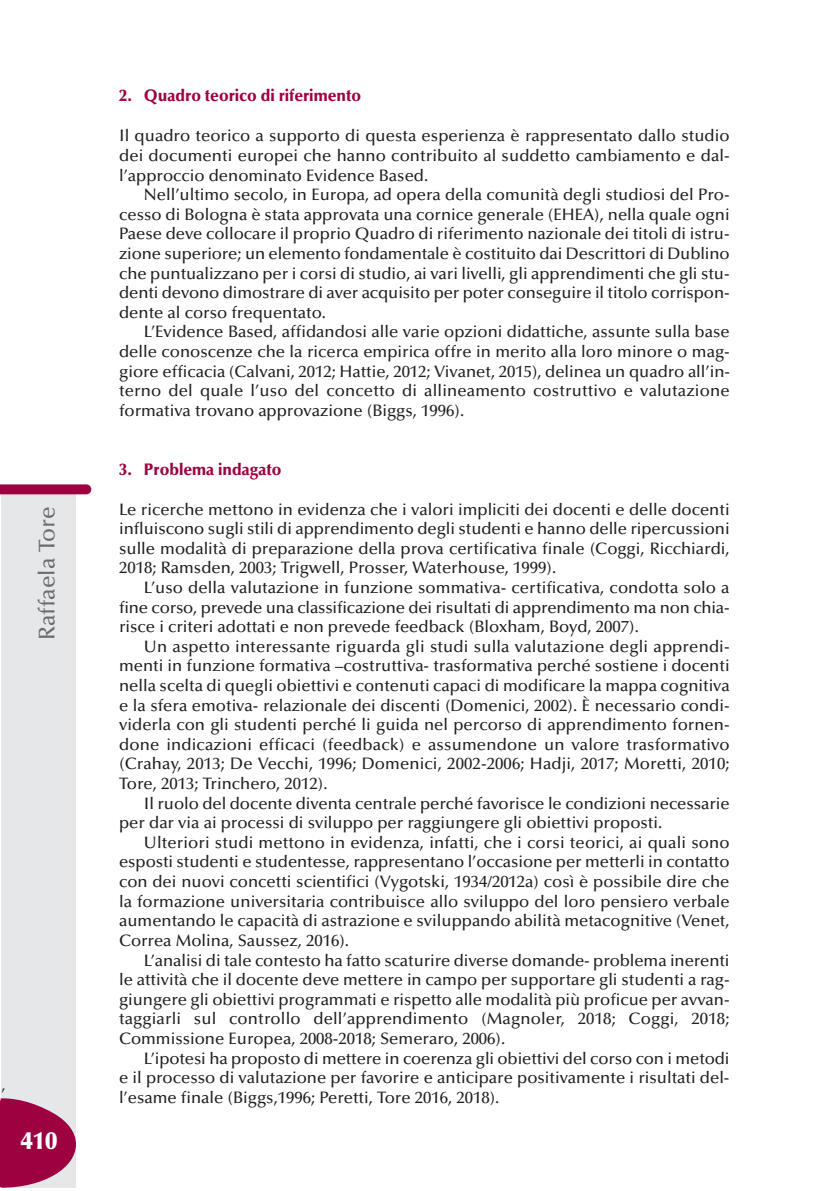
<style>
.page{position:relative;width:819px;height:1191px;background:#fff}
.page>*{position:absolute;margin:0;border:0;box-sizing:border-box;transform-origin:0 0}
.t1{font:900 24.5px "Optima";color:#fff}
.t2{font:500 22.75px "Optima";color:#6c6d70}
.t3{font:500 16.62px/19.6px "Optima";color:#231f20;text-align:justify}
.t4{font:900 16.62px "Optima";color:#9d0140;scale:.95 1}
.t5{font:500 14.88px "Optima";color:#231f20}
</style>
<div class="page">
<div style="left:2px;top:492px;width:74px;height:695px;background:#e6e7e9"></div>
<svg style="left:0;top:484px;width:91px;height:10px"></svg>
<svg style="left:0;top:1097px;width:76px;height:90px"></svg>
<h2 class="t2" style="left:38px;top:640px;width:135px;rotate:-90deg">Raffaela Tore</h2>
<p class="t5" style="left:2px;top:1079px;width:5px">,</p>
<h1 class="t1" style="left:21px;top:1131px;width:38px">410</h1>
<p class="t4" style="left:119px;top:89px;width:256px">2. Quadro teorico di riferimento</p>
<p class="t3" style="left:119px;top:128px;width:612px">Il quadro teorico a supporto di questa esperienza è rappresentato dallo studio dei documenti europei che hanno contribuito al suddetto cambiamento e dal&shy;l’approccio denominato Evidence Based.</p>
<p class="t3" style="left:119px;top:186px;width:612px;text-indent:25px">Nell’ultimo secolo, in Europa, ad opera della comunità degli studiosi del Pro&shy;cesso di Bologna è stata approvata una cornice generale (EHEA), nella quale ogni Paese deve collocare il proprio Quadro di riferimento nazionale dei titoli di istru&shy;zione superiore; un elemento fondamentale è costituito dai Descrittori di Dublino che puntualizzano per i corsi di studio, ai vari livelli, gli apprendimenti che gli stu&shy;denti devono dimostrare di aver acquisito per poter conseguire il titolo corrispon&shy;dente al corso frequentato.</p>
<p class="t3" style="left:119px;top:324px;width:612px;text-indent:25px">L’Evidence Based, affidandosi alle varie opzioni didattiche, assunte sulla base delle conoscenze che la ricerca empirica offre in merito alla loro minore o mag&shy;giore efficacia (Calvani, 2012; Hattie, 2012; Vivanet, 2015), delinea un quadro all’in&shy;terno del quale l’uso del concetto di allineamento costruttivo e valutazione formativa trovano approvazione (Biggs, 1996).</p>
<p class="t4" style="left:119px;top:462px;width:172px">3. Problema indagato</p>
<p class="t3" style="left:119px;top:501px;width:612px">Le ricerche mettono in evidenza che i valori impliciti dei docenti e delle docenti influiscono sugli stili di apprendimento degli studenti e hanno delle ripercussioni sulle modalità di preparazione della prova certificativa finale (Coggi, Ricchiardi, 2018; Ramsden, 2003; Trigwell, Prosser, Waterhouse, 1999).</p>
<p class="t3" style="left:119px;top:579px;width:612px;text-indent:25px">L’uso della valutazione in funzione sommativa- certificativa, condotta solo a fine corso, prevede una classificazione dei risultati di apprendimento ma non chia&shy;risce i criteri adottati e non prevede feedback (Bloxham, Boyd, 2007).</p>
<p class="t3" style="left:119px;top:638px;width:612px;text-indent:25px">Un aspetto interessante riguarda gli studi sulla valutazione degli apprendi&shy;menti in funzione formativa –costruttiva- trasformativa perché sostiene i docenti nella scelta di quegli obiettivi e contenuti capaci di modificare la mappa cognitiva e la sfera emotiva- relazionale dei discenti (Domenici, 2002). È necessario condi&shy;viderla con gli studenti perché li guida nel percorso di apprendimento fornen&shy;done indicazioni efficaci (feedback) e assumendone un valore trasformativo (Crahay, 2013; De Vecchi, 1996; Domenici, 2002-2006; Hadji, 2017; Moretti, 2010; Tore, 2013; Trinchero, 2012).</p>
<p class="t3" style="left:119px;top:795px;width:612px;text-indent:25px">Il ruolo del docente diventa centrale perché favorisce le condizioni necessarie per dar via ai processi di sviluppo per raggiungere gli obiettivi proposti.</p>
<p class="t3" style="left:119px;top:834px;width:612px;text-indent:25px">Ulteriori studi mettono in evidenza, infatti, che i corsi teorici, ai quali sono esposti studenti e studentesse, rappresentano l’occasione per metterli in contatto con dei nuovi concetti scientifici (Vygotski, 1934/2012a) così è possibile dire che la formazione universitaria contribuisce allo sviluppo del loro pensiero verbale aumentando le capacità di astrazione e sviluppando abilità metacognitive (Venet, Correa Molina, Saussez, 2016).</p>
<p class="t3" style="left:119px;top:951px;width:612px;text-indent:25px">L’analisi di tale contesto ha fatto scaturire diverse domande- problema inerenti le attività che il docente deve mettere in campo per supportare gli studenti a rag&shy;giungere gli obiettivi programmati e rispetto alle modalità più proficue per avvan&shy;taggiarli sul controllo dell’apprendimento (Magnoler, 2018; Coggi, 2018; Commissione Europea, 2008-2018; Semeraro, 2006).</p>
<p class="t3" style="left:119px;top:1049px;width:612px;text-indent:25px">L’ipotesi ha proposto di mettere in coerenza gli obiettivi del corso con i metodi e il processo di valutazione per favorire e anticipare positivamente i risultati del&shy;l’esame finale (Biggs,1996; Peretti, Tore 2016, 2018).</p>
</div>
